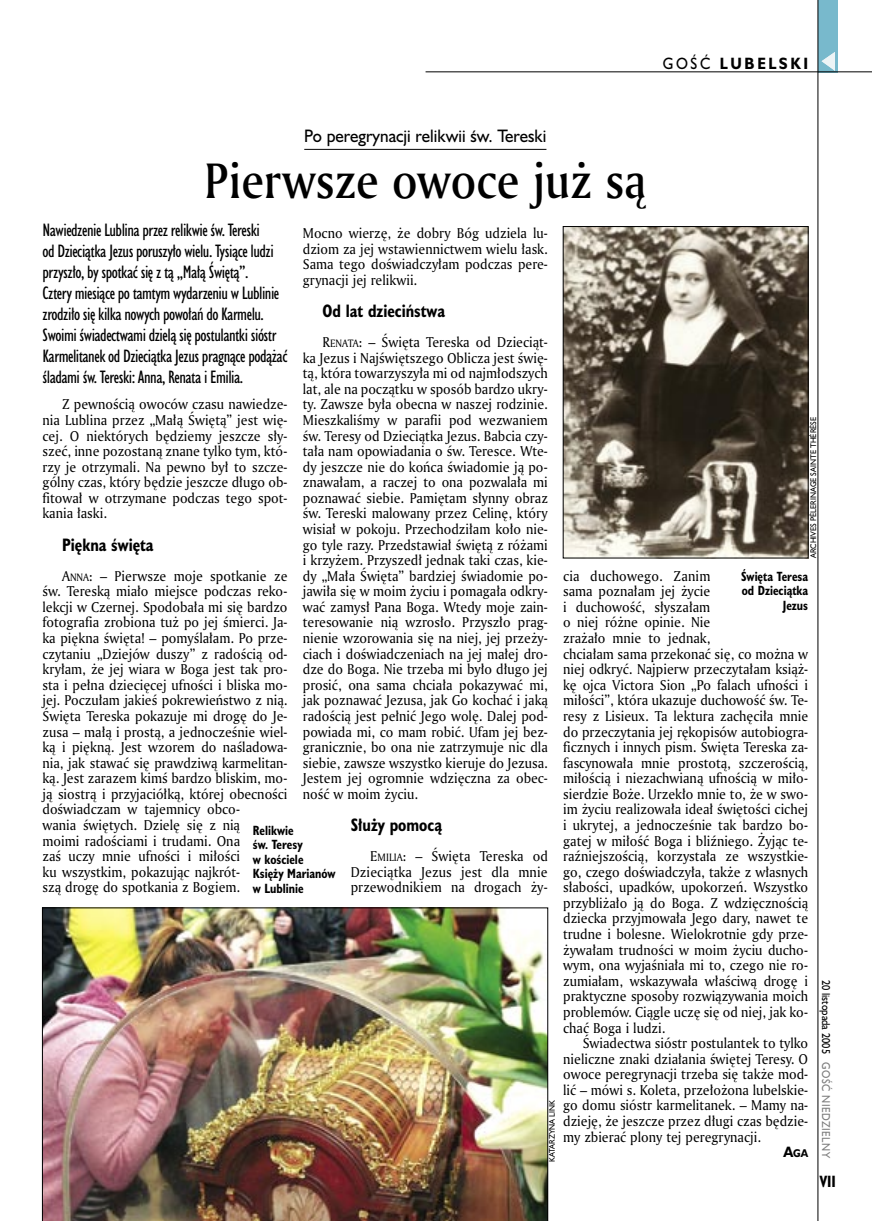
<style>
.page{position:relative;width:872px;height:1221px;background:#fff}
.page>*{position:absolute;margin:0;border:0;box-sizing:border-box;transform-origin:0 0}
._05a_tytyl_AmMd_32_pt{font:48px "Amerigo Md PL";color:#000;scale:.9 1}
._06-4_lead_lokal_HuCn_11_pt{font:16.5px/21px "Humanst 521 Cn PL";letter-spacing:-.03em;color:#000}
._04_srodtytul_HuCB_11_pt{font:700 16.5px "Humanst 521 Cn PL";color:#000;scale:.94 1}
._04-3_nadtytul_lokal{font:16.5px "Humanst 521 PL";color:#000;scale:.94 1}
.t1{font:700 15px "Humanst 521 PL";letter-spacing:.2em;color:#000;scale:.9 1}
.t2{font:700 15px "Humanst 521 Cn PL";color:#000;scale:.94 1}
._01_body_tekst{font:13.8px/15.6px "Amerigo PL";color:#000;text-align:justify;scale:.94 1}
._09_podpis_zdjecia_HuCnB{font:700 12.3px/14.4px "Humanst 521 Cn PL";color:#000;scale:.94 1}
.t3{font:10.5px "Humanst 521 PL";color:#000;scale:.9 1}
.t4{font:10.5px "Humanst 521 PL";letter-spacing:.05em;color:#7c7c7c;scale:.9 1}
._12a_autor_na_koncu_HuBd{font:700 10.35px "Humanst 521 PL";color:#000;scale:.9 1}
._09a_autor_zdjecia_Hu_5_pt{font:7.5px "Humanst 521 PL";color:#000;scale:.94 1}
.s1{font-weight:400}
.s2{font-size:10.35px}
.s3{font-size:13.8px}
</style>
<div class="page">
<div style="left:818px;top:0;width:19px;height:72px;background:#78b9cc"></div>
<hr style="left:817px;top:0;width:1px;height:1220px;background:#000">
<hr style="left:425px;top:72px;width:447px;height:1px;background:#000">
<svg style="left:821px;top:52px;width:14px;height:19px"></svg>
<hr style="left:304px;top:149px;width:242px;height:1px;background:#000">
<img style="left:565px;top:228px;width:241px;height:328px">
<div style="left:563px;top:226px;width:245px;height:332px;border:1px solid #000"></div>
<img style="left:42px;top:907px;width:506px;height:313px">
<p class="t1" style="left:663px;top:53px;width:163px"><span class="s1">GOŚĆ</span> LUBELSKI</p>
<p class="_04-3_nadtytul_lokal" style="left:304px;top:125px;width:259px">Po peregrynacji relikwii św. Tereski</p>
<p class="_05a_tytyl_AmMd_32_pt" style="left:204px;top:149px;width:492px">Pierwsze owoce już są</p>
<p class="_06-4_lead_lokal_HuCn_11_pt" style="left:43px;top:219px;width:246px">Nawiedzenie Lublina przez relikwie św. Tereski<br>od Dzieciątka Jezus poruszyło wielu. Tysiące ludzi przyszło, by spotkać się z tą „Małą Świętą”.<br>Cztery miesiące po tamtym wydarzeniu w Lublinie zrodziło się kilka nowych powołań do Karmelu.<br>Swoimi świadectwami dzielą się postulantki sióstr Karmelitanek od Dzieciątka Jezus pragnące podążać śladami św. Tereski: Anna, Renata i Emilia.</p>
<p class="_01_body_tekst" style="left:43px;top:396px;width:262px;text-indent:20px">Z pewnością owoców czasu nawiedze&shy;nia Lublina przez „Małą Świętą” jest wię&shy;cej. O niektórych będziemy jeszcze sły&shy;szeć, inne pozostaną znane tylko tym, któ&shy;rzy je otrzymali. Na pewno był to szcze&shy;gólny czas, który będzie jeszcze długo ob&shy;fitował w otrzymane podczas tego spot&shy;kania łaski.</p>
<p class="_04_srodtytul_HuCB_11_pt" style="left:62px;top:533px;width:99px">Piękna święta</p>
<p class="_01_body_tekst" style="left:43px;top:567px;width:262px;text-align:left;text-indent:20px">A<span class="s2">NNA</span>: – Pierwsze moje spotkanie ze św. Tereską miało miejsce podczas reko&shy;lekcji w Czernej. Spodobała mi się bardzo fotografia zrobiona tuż po jej śmierci. Ja&shy;ka piękna święta! – pomyślałam. Po prze&shy;czytaniu „Dziejów duszy” z radością od&shy;kryłam, że jej wiara w Boga jest tak pro&shy;sta i pełna dziecięcej ufności i bliska mo&shy;jej. Poczułam jakieś pokrewieństwo z nią.<br>Święta Tereska pokazuje mi drogę do Je&shy;zusa – małą i prostą, a jednocześnie wiel&shy;ką i piękną. Jest wzorem do naśladowa&shy;nia, jak stawać się prawdziwą karmelitan&shy;ką. Jest zarazem kimś bardzo bliskim, mo&shy;ją siostrą i przyjaciółką, której obecności doświadczam w tajemnicy obco-<br>wania świętych. Dzielę się z nią<br>moimi radościami i trudami. Ona<br>zaś uczy mnie ufności i miłości<br>ku wszystkim, pokazując najkrót-<br>szą drogę do spotkania z Bogiem.</p>
<p class="_01_body_tekst" style="left:303px;top:225px;width:262px">Mocno wierzę, że dobry Bóg udziela lu&shy;dziom za jej wstawiennictwem wielu łask.<br>Sama tego doświadczyłam podczas pere&shy;grynacji jej relikwii.</p>
<p class="_04_srodtytul_HuCB_11_pt" style="left:322px;top:299px;width:132px">Od lat dzieciństwa</p>
<p class="_01_body_tekst" style="left:303px;top:334px;width:262px;text-indent:20px">R<span class="s2">ENATA</span>: – Święta Tereska od Dzieciąt&shy;ka Jezus i Najświętszego Oblicza jest świę&shy;tą, która towarzyszyła mi od najmłodszych lat, ale na początku w sposób bardzo ukry&shy;ty. Zawsze była obecna w naszej rodzinie.<br>Mieszkaliśmy w parafii pod wezwaniem św. Teresy od Dzieciątka Jezus. Babcia czy&shy;tała nam opowiadania o św. Teresce. Wte&shy;dy jeszcze nie do końca świadomie ją po&shy;znawałam, a raczej to ona pozwalała mi poznawać siebie. Pamiętam słynny obraz św. Tereski malowany przez Celinę, który wisiał w pokoju. Przechodziłam koło nie&shy;go tyle razy. Przedstawiał świętą z różami i krzyżem. Przyszedł jednak taki czas, kie&shy;dy „Mała Święta” bardziej świadomie po&shy;jawiła się w moim życiu i pomagała odkry&shy;wać zamysł Pana Boga. Wtedy moje zain&shy;teresowanie nią wzrosło. Przyszło prag&shy;nienie wzorowania się na niej, jej przeży&shy;ciach i doświadczeniach na jej małej dro&shy;dze do Boga. Nie trzeba mi było długo jej prosić, ona sama chciała pokazywać mi, jak poznawać Jezusa, jak Go kochać i jaką radością jest pełnić Jego wolę. Dalej pod&shy;powiada mi, co mam robić. Ufam jej bez&shy;granicznie, bo ona nie zatrzymuje nic dla siebie, zawsze wszystko kieruje do Jezusa.<br>Jestem jej ogromnie wdzięczna za obec&shy;ność w moim życiu.</p>
<p class="_04_srodtytul_HuCB_11_pt" style="left:351px;top:813px;width:99px">Służy pomocą</p>
<p class="_01_body_tekst" style="left:351px;top:848px;width:211px;text-indent:20px">E<span class="s2">MILIA</span>: – Święta Tereska od Dzieciątka Jezus jest dla mnie przewodnikiem na drogach ży-</p>
<p class="_09a_autor_zdjecia_Hu_5_pt" style="left:808px;top:558px;width:151px;rotate:-90deg">ARCHIVES PÈLERINAGE SAINTE THÉRÈSE</p>
<p class="_09_podpis_zdjecia_HuCnB" style="left:741px;top:569px;width:73px;text-align:right">Święta Teresa od Dzieciątka<br>Jezus</p>
<p class="_01_body_tekst" style="left:563px;top:567px;width:262px;text-align:left">cia duchowego. Zanim<br>sama poznałam jej życie<br>i duchowość, słyszałam<br>o niej różne opinie. Nie<br>zrażało mnie to jednak,<br>chciałam sama przekonać się, co można w niej odkryć. Najpierw przeczytałam książ&shy;kę ojca Victora Sion „Po falach ufności i miłości”, która ukazuje duchowość św. Te&shy;resy z Lisieux. Ta lektura zachęciła mnie do przeczytania jej rękopisów autobiogra&shy;ficznych i innych pism. Święta Tereska za&shy;fascynowała mnie prostotą, szczerością, miłością i niezachwianą ufnością w miło&shy;sierdzie Boże. Urzekło mnie to, że w swo&shy;im życiu realizowała ideał świętości cichej i ukrytej, a jednocześnie tak bardzo bo&shy;gatej w miłość Boga i bliźniego. Żyjąc te&shy;raźniejszością, korzystała ze wszystkie&shy;go, czego doświadczyła, także z własnych słabości, upadków, upokorzeń. Wszystko przybliżało ją do Boga. Z wdzięcznością dziecka przyjmowała Jego dary, nawet te trudne i bolesne. Wielokrotnie gdy prze&shy;żywałam trudności w moim życiu ducho&shy;wym, ona wyjaśniała mi to, czego nie ro&shy;zumiałam, wskazywała właściwą drogę i praktyczne sposoby rozwiązywania moich problemów. Ciągle uczę się od niej, jak ko&shy;chać Boga i ludzi.</p>
<p class="_01_body_tekst" style="left:563px;top:1034px;width:262px;text-indent:20px">Świadectwa sióstr postulantek to tylko nieliczne znaki działania świętej Teresy. O owoce peregrynacji trzeba się także mod&shy;lić – mówi s. Koleta, przełożona lubelskie&shy;go domu sióstr karmelitanek. – Mamy na&shy;dzieję, że jeszcze przez długi czas będzie&shy;my zbierać plony tej peregrynacji.</p>
<p class="_12a_autor_na_koncu_HuBd" style="left:783px;top:1146px;width:29px"><span class="s3">A</span>GA</p>
<p class="_09_podpis_zdjecia_HuCnB" style="left:253px;top:822px;width:89px">Relikwie<br>św. Teresy<br>w kościele<br>Księży Marianów w Lublinie</p>
<p class="t3" style="left:833px;top:979px;width:84px;rotate:90deg">20 listopada 2005</p>
<p class="t4" style="left:833px;top:1062px;width:108px;rotate:90deg">GOŚĆ NIEDZIELNY</p>
<p class="_09a_autor_zdjecia_Hu_5_pt" style="left:547px;top:1161px;width:67px;rotate:-90deg">KATARZYNA LINK</p>
<p class="t2" style="left:819px;top:1171px;width:19px">VII</p>
</div>
